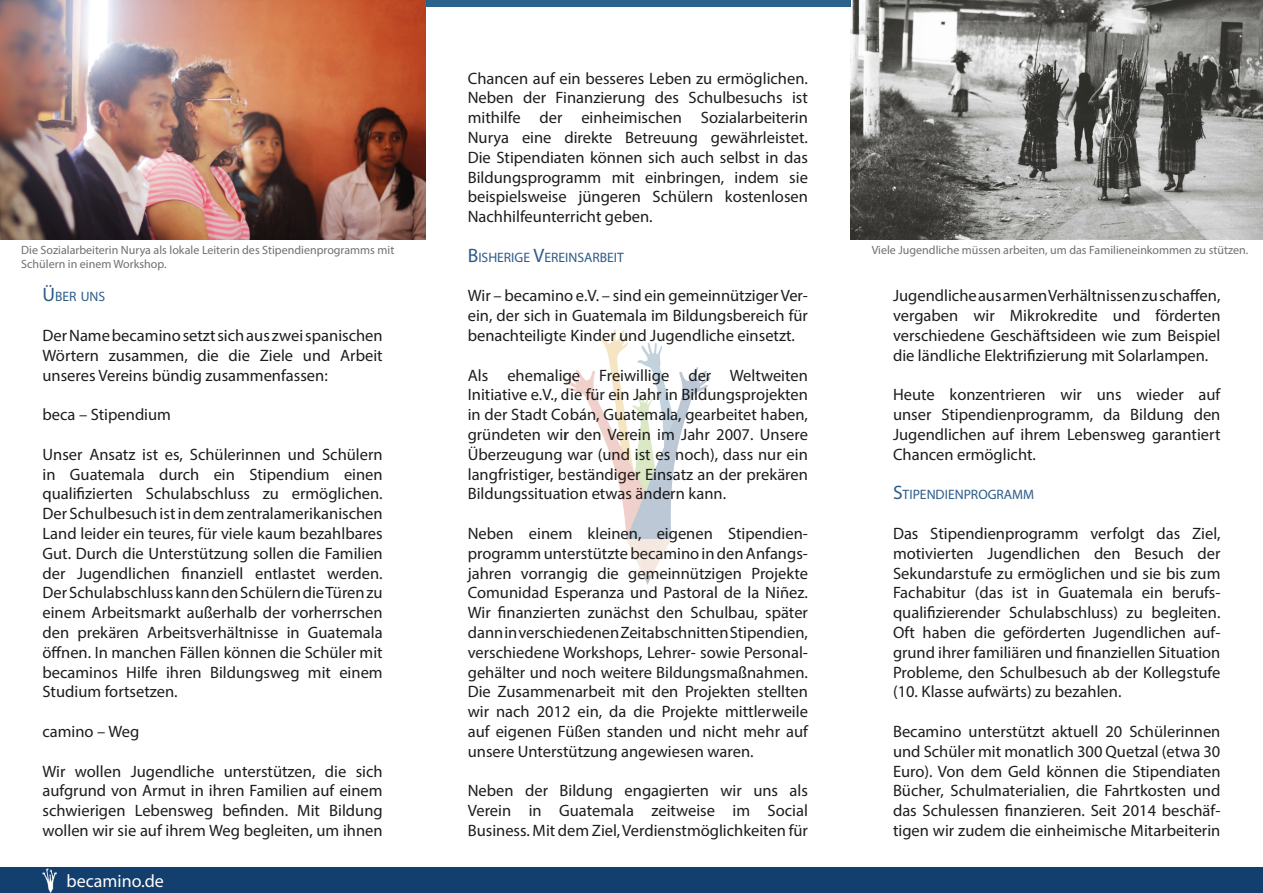
<style>
.page{position:relative;width:1263px;height:893px;background:#fff}
.page>*{position:absolute;margin:0;border:0;box-sizing:border-box;transform-origin:0 0}
.t1{font:18px "Myriad Pro";color:#fefcfb}
.t2{font:16.5px/19.8px "Myriad Pro";color:#1d1d1b;text-align:justify}
.t3{font:13.65px "Myriad Pro";color:#2c5d8a}
.t4{font:12px/14.4px "Myriad Pro";color:#70706f}
.s1{font-size:19.5px}
</style>
<div class="page">
<img style="left:850px;top:0;width:413px;height:239px">
<div style="left:0;top:867px;width:1263px;height:26px;background:#133f6e"></div>
<div style="left:425px;top:0;width:425px;height:6px;background:#2c638c"></div>
<img style="left:566px;top:330px;width:144px;height:255px">
<img style="left:43px;top:868px;width:13px;height:24px">
<img style="left:0;top:0;width:425px;height:239px">
<p class="t4" style="left:21px;top:242px;width:375px">Die Sozialarbeiterin Nurya als lokale Leiterin des Stipendienprogramms mit<br>Schülern in einem Workshop.</p>
<p class="t3" style="left:43px;top:288px;width:63px"><span class="s1">Ü</span>BER UNS</p>
<p class="t2" style="left:43px;top:325px;width:342px">Der Name becamino setzt sich aus zwei spanischen Wörtern zusammen, die die Ziele und Arbeit unseres Vereins bündig zusammenfassen:</p>
<p class="t2" style="left:43px;top:404px;width:130px">beca – Stipendium</p>
<p class="t2" style="left:43px;top:444px;width:342px">Unser Ansatz ist es, Schülerinnen und Schülern in Guatemala durch ein Stipendium einen qualifizierten Schulabschluss zu ermöglichen.<br>Der Schulbesuch ist in dem zentralamerikanischen Land leider ein teures, für viele kaum bezahlbares Gut. Durch die Unterstützung sollen die Familien der Jugendlichen finanziell entlastet werden.<br>Der Schulabschluss kann den Schülern die Türen zu einem Arbeitsmarkt außerhalb der vorherrschen den prekären Arbeitsverhältnisse in Guatemala öffnen. In manchen Fällen können die Schüler mit becaminos Hilfe ihren Bildungsweg mit einem Studium fortsetzen.</p>
<p class="t2" style="left:43px;top:721px;width:98px">camino – Weg</p>
<p class="t2" style="left:43px;top:761px;width:342px">Wir wollen Jugendliche unterstützen, die sich aufgrund von Armut in ihren Familien auf einem schwierigen Lebensweg befinden. Mit Bildung wollen wir sie auf ihrem Weg begleiten, um ihnen</p>
<p class="t1" style="left:66px;top:869px;width:99px">becamino.de</p>
<p class="t2" style="left:468px;top:68px;width:342px">Chancen auf ein besseres Leben zu ermöglichen.<br>Neben der Finanzierung des Schulbesuchs ist mithilfe der einheimischen Sozialarbeiterin Nurya eine direkte Betreuung gewährleistet.<br>Die Stipendiaten können sich auch selbst in das Bildungsprogramm mit einbringen, indem sie beispielsweise jüngeren Schülern kostenlosen Nachhilfeunterricht geben.</p>
<p class="t3" style="left:468px;top:249px;width:158px"><span class="s1">B</span>ISHERIGE <span class="s1">V</span>EREINSARBEIT</p>
<p class="t2" style="left:468px;top:286px;width:342px">Wir – becamino e.V. – sind ein gemeinnütziger Ver&shy;ein, der sich in Guatemala im Bildungsbereich für benachteiligte Kinder und Jugendliche einsetzt.</p>
<p class="t2" style="left:468px;top:365px;width:342px">Als ehemalige Freiwillige der Weltweiten Initiative e.V., die für ein Jahr in Bildungsprojekten in der Stadt Cobán, Guatemala, gearbeitet haben, gründeten wir den Verein im Jahr 2007. Unsere Überzeugung war (und ist es noch), dass nur ein langfristiger, beständiger Einsatz an der prekären Bildungssituation etwas ändern kann.</p>
<p class="t2" style="left:468px;top:523px;width:342px">Neben einem kleinen, eigenen Stipendien&shy;programm unterstützte becamino in den Anfangs&shy;jahren vorrangig die gemeinnützigen Projekte Comunidad Esperanza und Pastoral de la Niñez.<br>Wir finanzierten zunächst den Schulbau, später dann in verschiedenen Zeitabschnitten Stipendien, verschiedene Workshops, Lehrer- sowie Personal&shy;gehälter und noch weitere Bildungsmaßnahmen.<br>Die Zusammenarbeit mit den Projekten stellten wir nach 2012 ein, da die Projekte mittlerweile auf eigenen Füßen standen und nicht mehr auf unsere Unterstützung angewiesen waren.</p>
<p class="t2" style="left:468px;top:781px;width:342px">Neben der Bildung engagierten wir uns als Verein in Guatemala zeitweise im Social Business. Mit dem Ziel, Verdienstmöglichkeiten für</p>
<p class="t4" style="left:872px;top:242px;width:378px">Viele Jugendliche müssen arbeiten, um das Familieneinkommen zu stützen.</p>
<p class="t2" style="left:893px;top:286px;width:329px">Jugendliche aus armen Verhältnissen zu schaffen, vergaben wir Mikrokredite und förderten verschiedene Geschäftsideen wie zum Beispiel die ländliche Elektrifizierung mit Solarlampen.</p>
<p class="t2" style="left:893px;top:385px;width:329px">Heute konzentrieren wir uns wieder auf unser Stipendienprogramm, da Bildung den Jugendlichen auf ihrem Lebensweg garantiert Chancen ermöglicht.</p>
<p class="t3" style="left:893px;top:486px;width:143px"><span class="s1">S</span>TIPENDIENPROGRAMM</p>
<p class="t2" style="left:893px;top:523px;width:329px">Das Stipendienprogramm verfolgt das Ziel, motivierten Jugendlichen den Besuch der Sekundarstufe zu ermöglichen und sie bis zum Fachabitur (das ist in Guatemala ein berufs&shy;qualifizierender Schulabschluss) zu begleiten.<br>Oft haben die geförderten Jugendlichen auf&shy;grund ihrer familiären und finanziellen Situation Probleme, den Schulbesuch ab der Kollegstufe (10. Klasse aufwärts) zu bezahlen.</p>
<p class="t2" style="left:893px;top:721px;width:329px">Becamino unterstützt aktuell 20 Schülerinnen und Schüler mit monatlich 300 Quetzal (etwa 30<br>Euro). Von dem Geld können die Stipendiaten Bücher, Schulmaterialien, die Fahrtkosten und das Schulessen finanzieren. Seit 2014 beschäf&shy;tigen wir zudem die einheimische Mitarbeiterin</p>
</div>
